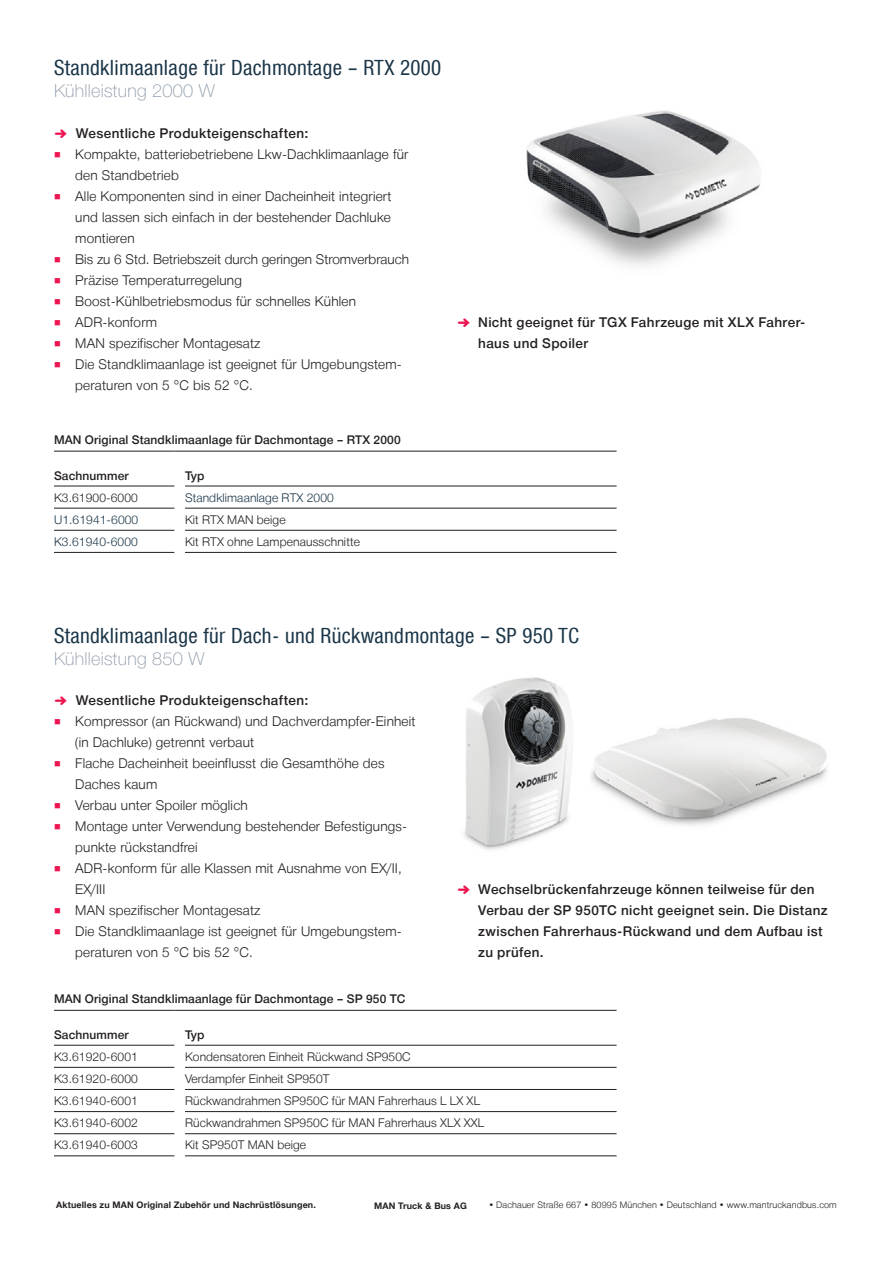
<style>
.page{position:relative;width:893px;height:1263px;background:#fff}
.page>*{position:absolute;margin:0;border:0;box-sizing:border-box;transform-origin:0 0}
._04_Einführungstexte{font:21px "Man Global Condensed";letter-spacing:.015em;color:#1a3548}
._03_Subheadline_Gr2{font:100 18px "Man Global";letter-spacing:.015em;color:#8c99a8}
.t1{font:300 13.5px/21px "Man Global";letter-spacing:.015em;color:#231f20}
._08_Fließtext_A4{font:500 13.5px/21px "Man Global";letter-spacing:.025em;color:#231f20}
.C1_Copy_r{font:300 12px "Man Global";letter-spacing:.01em;color:#231f20}
.C1_Copy{font:300 12px "Man Global";letter-spacing:.01em;color:#231f20}
.T2_Head{font:500 12px "Man Global";letter-spacing:.01em;color:#231f20}
.T1_Head_r{font:500 12px "Man Global";letter-spacing:.01em;color:#231f20}
.C1_Copy-2{font:300 12px "Man Global";letter-spacing:.01em;color:#1a3548}
.C1_Copy_r-2{font:300 12px "Man Global";letter-spacing:.01em;color:#1a3548}
.Fußzeile_Adresse{font:300 9px "Man Global";letter-spacing:.015em;color:#231f20}
.Fußzeile_Titel{font:700 9px "Man Global";letter-spacing:.015em;color:#231f20}
.s1{color:#ed1450}
</style>
<div class="page">
<hr style="left:54px;top:486px;width:120px;height:1px;background:#231f20">
<hr style="left:185px;top:486px;width:432px;height:1px;background:#231f20">
<hr style="left:54px;top:508px;width:120px;height:1px;background:#231f20">
<hr style="left:185px;top:508px;width:432px;height:1px;background:#231f20">
<hr style="left:54px;top:530px;width:120px;height:1px;background:#231f20">
<hr style="left:185px;top:530px;width:432px;height:1px;background:#231f20">
<hr style="left:54px;top:552px;width:120px;height:1px;background:#231f20">
<hr style="left:185px;top:552px;width:432px;height:1px;background:#231f20">
<hr style="left:54px;top:451px;width:120px;height:1px;background:#231f20">
<hr style="left:185px;top:451px;width:432px;height:1px;background:#231f20">
<hr style="left:54px;top:1045px;width:120px;height:1px;background:#231f20">
<hr style="left:185px;top:1045px;width:432px;height:1px;background:#231f20">
<hr style="left:54px;top:1067px;width:120px;height:1px;background:#231f20">
<hr style="left:185px;top:1067px;width:432px;height:1px;background:#231f20">
<hr style="left:54px;top:1089px;width:120px;height:1px;background:#231f20">
<hr style="left:185px;top:1089px;width:432px;height:1px;background:#231f20">
<hr style="left:54px;top:1111px;width:120px;height:1px;background:#231f20">
<hr style="left:185px;top:1111px;width:432px;height:1px;background:#231f20">
<hr style="left:54px;top:1133px;width:120px;height:1px;background:#231f20">
<hr style="left:185px;top:1133px;width:432px;height:1px;background:#231f20">
<hr style="left:54px;top:1155px;width:120px;height:1px;background:#231f20">
<hr style="left:185px;top:1155px;width:432px;height:1px;background:#231f20">
<hr style="left:54px;top:1010px;width:120px;height:1px;background:#231f20">
<hr style="left:185px;top:1010px;width:432px;height:1px;background:#231f20">
<img style="left:526px;top:110px;width:234px;height:156px">
<img style="left:464px;top:677px;width:108px;height:173px">
<img style="left:590px;top:718px;width:237px;height:108px">
<p class="_04_Einführungstexte" style="left:54px;top:56px;width:389px">Standklimaanlage für Dachmontage – RTX 2000</p>
<p class="_03_Subheadline_Gr2" style="left:54px;top:80px;width:162px">Kühlleistung 2000 W</p>
<p class="_08_Fließtext_A4" style="left:54px;top:123px;width:256px"><span class="s1">➜</span> Wesentliche Produkteigenschaften:</p>
<p class="t1" style="left:75px;top:144px;width:335px">Kompakte, batteriebetriebene Lkw-Dachklimaanlage für den Standbetrieb</p>
<p class="t1" style="left:75px;top:186px;width:318px;text-align:justify">Alle Komponenten sind in einer Dacheinheit integriert und lassen sich einfach in der bestehender Dachluke montieren</p>
<p class="t1" style="left:75px;top:249px;width:335px">Bis zu 6 Std. Betriebszeit durch geringen Stromverbrauch</p>
<p class="t1" style="left:75px;top:270px;width:168px">Präzise Temperaturregelung</p>
<p class="t1" style="left:75px;top:291px;width:282px">Boost-Kühlbetriebsmodus für schnelles Kühlen</p>
<p class="t1" style="left:75px;top:312px;width:83px">ADR-konform</p>
<p class="t1" style="left:75px;top:333px;width:187px">MAN spezifischer Montagesatz</p>
<p class="t1" style="left:75px;top:354px;width:328px">Die Standklimaanlage ist geeignet für Umgebungstem&shy;peraturen von 5 °C bis 52 °C.</p>
<p class="T2_Head" style="left:54px;top:432px;width:348px">MAN Original Standklimaanlage für Dachmontage – RTX 2000</p>
<p class="T1_Head_r" style="left:54px;top:468px;width:76px">Sachnummer</p>
<p class="T1_Head_r" style="left:185px;top:468px;width:21px">Typ</p>
<p class="C1_Copy" style="left:54px;top:491px;width:85px">K3.61900-6000</p>
<p class="C1_Copy_r-2" style="left:185px;top:491px;width:150px">Standklimaanlage RTX 2000</p>
<p class="C1_Copy-2" style="left:54px;top:513px;width:86px">U1.61941-6000</p>
<p class="C1_Copy_r" style="left:185px;top:513px;width:102px">Kit RTX MAN beige</p>
<p class="C1_Copy-2" style="left:54px;top:535px;width:85px">K3.61940-6000</p>
<p class="C1_Copy_r" style="left:185px;top:535px;width:176px">Kit RTX ohne Lampenausschnitte</p>
<p class="_08_Fließtext_A4" style="left:478px;top:312px;width:329px;text-indent:-21px"><span class="s1">➜</span> Nicht geeignet für TGX Fahrzeuge mit XLX Fahrer&shy;haus und Spoiler</p>
<p class="_04_Einführungstexte" style="left:54px;top:623px;width:527px">Standklimaanlage für Dach- und Rückwandmontage – SP 950 TC</p>
<p class="_03_Subheadline_Gr2" style="left:54px;top:648px;width:152px">Kühlleistung 850 W</p>
<p class="_08_Fließtext_A4" style="left:54px;top:690px;width:256px"><span class="s1">➜</span> Wesentliche Produkteigenschaften:</p>
<p class="t1" style="left:75px;top:711px;width:342px">Kompressor (an Rückwand) und Dachverdampfer-Einheit (in Dachluke) getrennt verbaut</p>
<p class="t1" style="left:75px;top:753px;width:311px">Flache Dacheinheit beeinflusst die Gesamthöhe des<br>Daches kaum</p>
<p class="t1" style="left:75px;top:795px;width:174px">Verbau unter Spoiler möglich</p>
<p class="t1" style="left:75px;top:816px;width:334px">Montage unter Verwendung bestehender Befestigungs&shy;punkte rückstandfrei</p>
<p class="t1" style="left:75px;top:858px;width:328px">ADR-konform für alle Klassen mit Ausnahme von EX/II,<br>EX/III</p>
<p class="t1" style="left:75px;top:900px;width:187px">MAN spezifischer Montagesatz</p>
<p class="t1" style="left:75px;top:921px;width:328px">Die Standklimaanlage ist geeignet für Umgebungstem&shy;peraturen von 5 °C bis 52 °C.</p>
<p class="_08_Fließtext_A4" style="left:478px;top:879px;width:351px;text-indent:-21px"><span class="s1">➜</span> Wechselbrückenfahrzeuge können teilweise für den Verbau der SP 950TC nicht geeignet sein. Die Distanz zwischen Fahrerhaus-Rückwand und dem Aufbau ist zu prüfen.</p>
<p class="T2_Head" style="left:54px;top:991px;width:353px">MAN Original Standklimaanlage für Dachmontage – SP 950 TC</p>
<p class="T1_Head_r" style="left:54px;top:1028px;width:76px">Sachnummer</p>
<p class="T1_Head_r" style="left:185px;top:1028px;width:21px">Typ</p>
<p class="C1_Copy" style="left:54px;top:1050px;width:85px">K3.61920-6001</p>
<p class="C1_Copy_r" style="left:185px;top:1050px;width:227px">Kondensatoren Einheit Rückwand SP950C</p>
<p class="C1_Copy" style="left:54px;top:1072px;width:85px">K3.61920-6000</p>
<p class="C1_Copy_r" style="left:185px;top:1072px;width:146px">Verdampfer Einheit SP950T</p>
<p class="C1_Copy" style="left:54px;top:1094px;width:85px">K3.61940-6001</p>
<p class="C1_Copy_r" style="left:185px;top:1094px;width:297px">Rückwandrahmen SP950C für MAN Fahrerhaus L LX XL</p>
<p class="C1_Copy" style="left:54px;top:1116px;width:85px">K3.61940-6002</p>
<p class="C1_Copy" style="left:185px;top:1116px;width:301px">Rückwandrahmen SP950C für MAN Fahrerhaus XLX XXL</p>
<p class="C1_Copy" style="left:54px;top:1138px;width:85px">K3.61940-6003</p>
<p class="C1_Copy" style="left:185px;top:1138px;width:123px">Kit SP950T MAN beige</p>
<p class="Fußzeile_Titel" style="left:56px;top:1200px;width:261px">Aktuelles zu MAN Original Zubehör und Nachrüstlösungen.</p>
<p class="Fußzeile_Titel" style="left:374px;top:1201px;width:94px">MAN Truck &amp; Bus AG</p>
<p class="Fußzeile_Adresse" style="left:489px;top:1200px;width:349px">• Dachauer Straße 667 • 80995 München • Deutschland • www.mantruckandbus.com</p>
</div>
